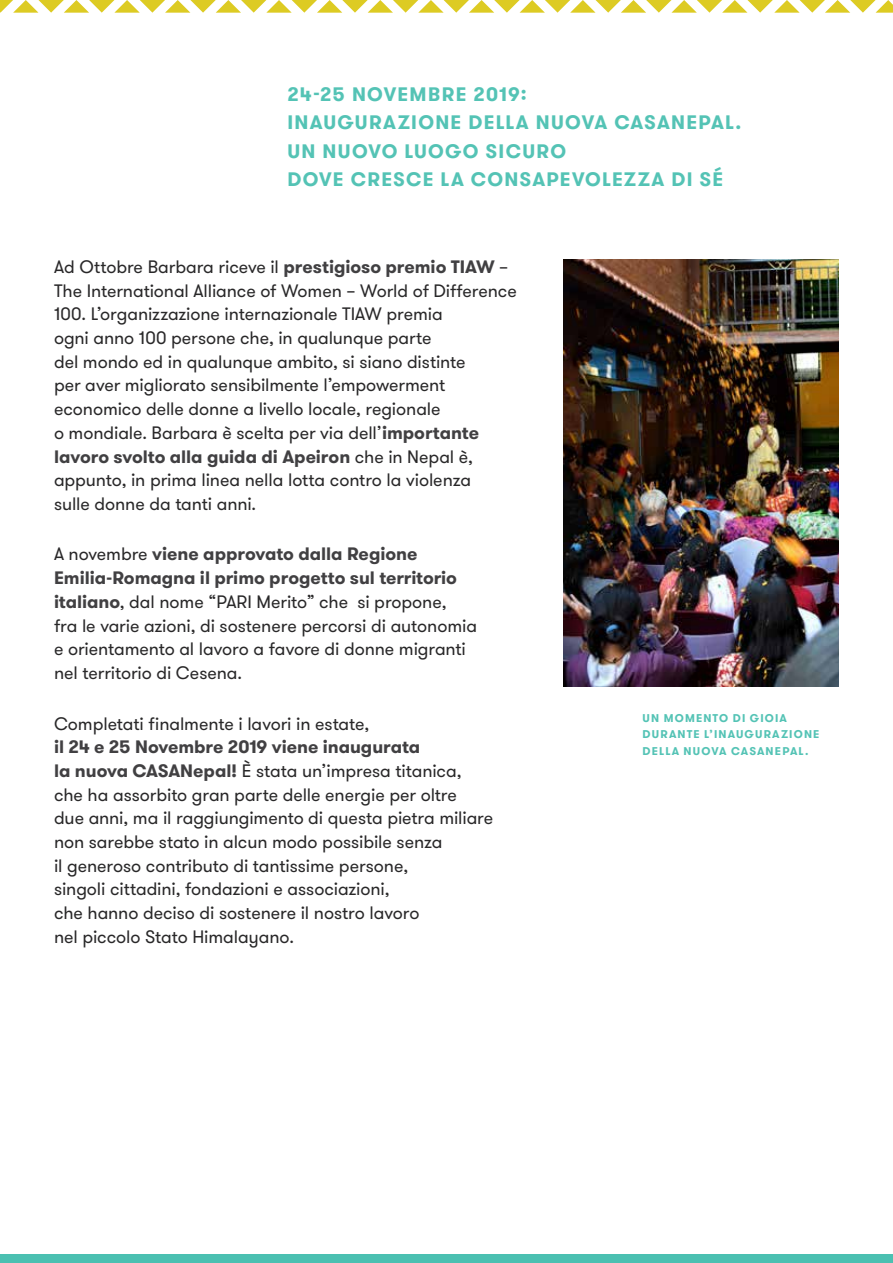
<style>
.page{position:relative;width:893px;height:1263px;background:#fff}
.page>*{position:absolute;margin:0;border:0;box-sizing:border-box;transform-origin:0 0}
.t1{font:700 19.5px/28.5px "GT Walsheim";letter-spacing:.065em;color:#54c3b5}
.t2{font:18px/23.7px "GT Walsheim";letter-spacing:-.005em;color:#292829}
.t3{font:700 11.25px/16.5px "GT Walsheim";letter-spacing:.105em;color:#54c3b5}
.s1{font-weight:700;color:#414042}
</style>
<div class="page">
<svg style="left:0;top:0;width:893px;height:13px"></svg>
<div style="left:0;top:1254px;width:893px;height:9px;background:#4bc0b1"></div>
<img style="left:563px;top:259px;width:276px;height:428px">
<p class="t1" style="left:287px;top:80px;width:456px">24-25 NOVEMBRE 2019:<br>INAUGURAZIONE DELLA NUOVA CASANEPAL.<br>UN NUOVO LUOGO SICURO<br>DOVE CRESCE LA CONSAPEVOLEZZA DI SÉ</p>
<p class="t2" style="left:54px;top:255px;width:464px">Ad Ottobre Barbara riceve il <span class="s1">prestigioso premio TIAW</span> – The International Alliance of Women – World of Difference 100. L’organizzazione internazionale TIAW premia<br>ogni anno 100 persone che, in qualunque parte<br>del mondo ed in qualunque ambito, si siano distinte<br>per aver migliorato sensibilmente l’empowerment economico delle donne a livello locale, regionale<br>o mondiale. Barbara è scelta per via dell’<span class="s1">importante lavoro svolto alla guida di Apeiron</span> che in Nepal è, appunto, in prima linea nella lotta contro la violenza<br>sulle donne da tanti anni.</p>
<p class="t2" style="left:54px;top:543px;width:425px">A novembre <span class="s1">viene approvato dalla Regione Emilia-Romagna il primo progetto sul territorio italiano</span>, dal nome “PARI Merito” che si propone,<br>fra le varie azioni, di sostenere percorsi di autonomia e orientamento al lavoro a favore di donne migranti nel territorio di Cesena.</p>
<p class="t2" style="left:54px;top:712px;width:317px">Completati finalmente i lavori in estate,</p>
<p class="t2" style="left:54px;top:735px;width:441px"><span class="s1">il 24 e 25 Novembre 2019 viene inaugurata<br>la nuova CASANepal!</span> È stata un’impresa titanica, che ha assorbito gran parte delle energie per oltre<br>due anni, ma il raggiungimento di questa pietra miliare non sarebbe stato in alcun modo possibile senza<br>il generoso contributo di tantissime persone,<br>singoli cittadini, fondazioni e associazioni,<br>che hanno deciso di sostenere il nostro lavoro<br>nel piccolo Stato Himalayano.</p>
<p class="t3" style="left:643px;top:709px;width:178px">UN MOMENTO DI GIOIA<br>DURANTE L’INAUGURAZIONE<br>DELLA NUOVA CASANEPAL.</p>
</div>
